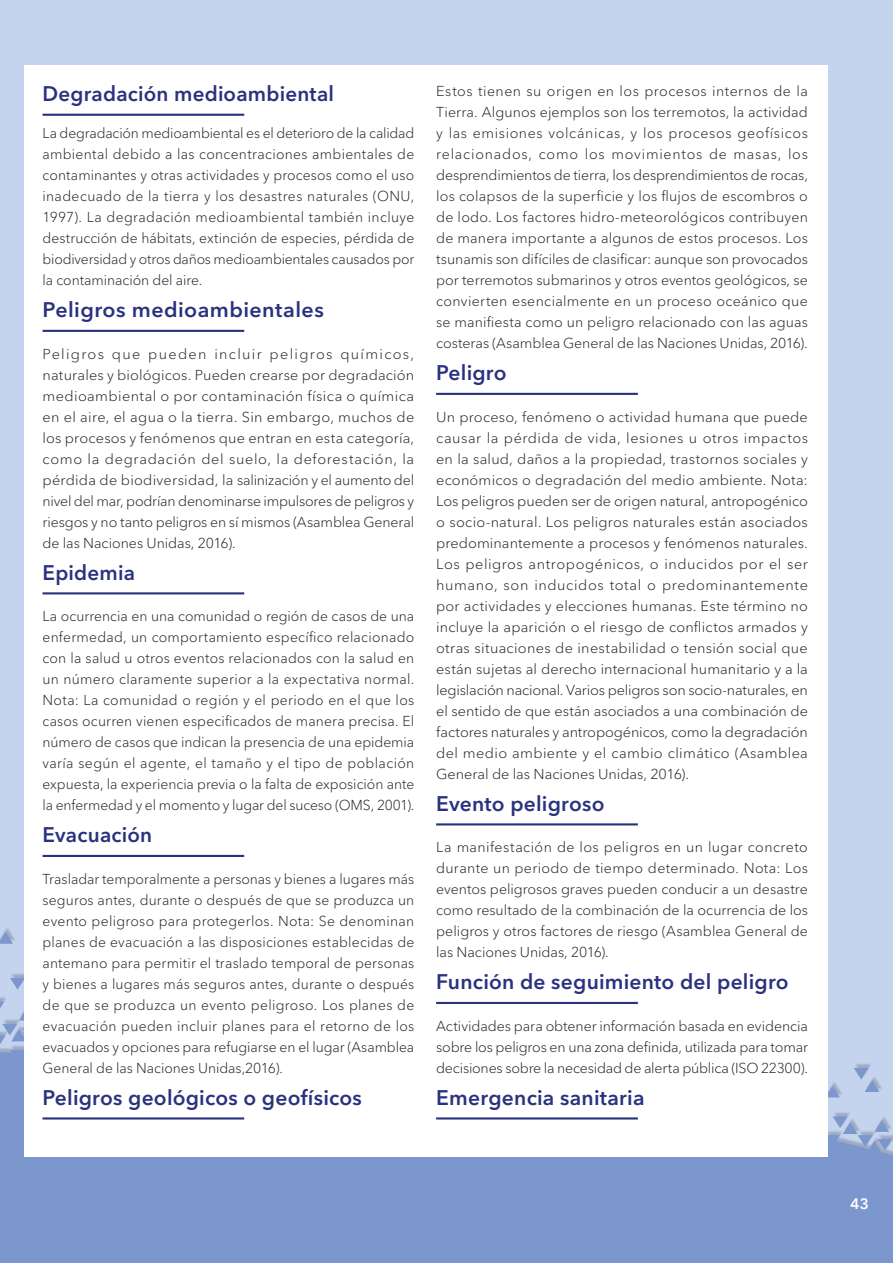
<style>
.page{position:relative;width:893px;height:1263px;background:#c4d4ef}
.page>*{position:absolute;margin:0;border:0;box-sizing:border-box;transform-origin:0 0}
.t1{font:600 21px "Avenir Next LT Pro";letter-spacing:.01em;color:#2a327f}
.t2{font:600 15px "Avenir Next LT Pro";color:#fff}
.t3{font:300 14.25px/21px "Avenir Next LT Pro";letter-spacing:-.005em;color:#272727;text-align:justify}
</style>
<div class="page">
<svg style="left:0;top:899px;width:893px;height:364px;background:#86a0d2"></svg>
<div style="left:25px;top:66px;width:803px;height:1091px;background:#fff"></div>
<hr style="left:43px;top:114px;width:201px;height:2px;background:#2a327f">
<hr style="left:43px;top:330px;width:201px;height:2px;background:#2a327f">
<hr style="left:43px;top:592px;width:201px;height:2px;background:#2a327f">
<hr style="left:43px;top:855px;width:201px;height:2px;background:#2a327f">
<hr style="left:43px;top:1117px;width:201px;height:2px;background:#2a327f">
<hr style="left:436px;top:393px;width:202px;height:2px;background:#2a327f">
<hr style="left:436px;top:823px;width:202px;height:2px;background:#2a327f">
<hr style="left:436px;top:1002px;width:202px;height:2px;background:#2a327f">
<hr style="left:436px;top:1117px;width:202px;height:2px;background:#2a327f">
<h1 class="t1" style="left:43px;top:81px;width:293px">Degradación medioambiental</h1>
<p class="t3" style="left:43px;top:123px;width:373px">La degradación medioambiental es el deterioro de la calidad ambiental debido a las concentraciones ambientales de contaminantes y otras actividades y procesos como el uso inadecuado de la tierra y los desastres naturales (ONU, 1997). La degradación medioambiental también incluye destrucción de hábitats, extinción de especies, pérdida de biodiversidad y otros daños medioambientales causados por la contaminación del aire.</p>
<h1 class="t1" style="left:43px;top:297px;width:283px">Peligros medioambientales</h1>
<p class="t3" style="left:43px;top:343px;width:373px">Peligros que pueden incluir peligros químicos, naturales y biológicos. Pueden crearse por degradación medioambiental o por contaminación física o química en el aire, el agua o la tierra. Sin embargo, muchos de los procesos y fenómenos que entran en esta categoría, como la degradación del suelo, la deforestación, la pérdida de biodiversidad, la salinización y el aumento del nivel del mar, podrían denominarse impulsores de peligros y riesgos y no tanto peligros en sí mismos (Asamblea General de las Naciones Unidas, 2016).</p>
<h1 class="t1" style="left:43px;top:559px;width:94px">Epidemia</h1>
<p class="t3" style="left:43px;top:606px;width:373px">La ocurrencia en una comunidad o región de casos de una enfermedad, un comportamiento específico relacionado con la salud u otros eventos relacionados con la salud en un número claramente superior a la expectativa normal.<br>Nota: La comunidad o región y el periodo en el que los casos ocurren vienen especificados de manera precisa. El número de casos que indican la presencia de una epidemia varía según el agente, el tamaño y el tipo de población expuesta, la experiencia previa o la falta de exposición ante la enfermedad y el momento y lugar del suceso (OMS, 2001).</p>
<h1 class="t1" style="left:43px;top:822px;width:111px">Evacuación</h1>
<p class="t3" style="left:43px;top:868px;width:373px">Trasladar temporalmente a personas y bienes a lugares más seguros antes, durante o después de que se produzca un evento peligroso para protegerlos. Nota: Se denominan planes de evacuación a las disposiciones establecidas de antemano para permitir el traslado temporal de personas y bienes a lugares más seguros antes, durante o después de que se produzca un evento peligroso. Los planes de evacuación pueden incluir planes para el retorno de los evacuados y opciones para refugiarse en el lugar (Asamblea General de las Naciones Unidas,2016).</p>
<h1 class="t1" style="left:43px;top:1084px;width:321px">Peligros geológicos o geofísicos</h1>
<p class="t3" style="left:436px;top:81px;width:373px">Estos tienen su origen en los procesos internos de la Tierra. Algunos ejemplos son los terremotos, la actividad y las emisiones volcánicas, y los procesos geofísicos relacionados, como los movimientos de masas, los desprendimientos de tierra, los desprendimientos de rocas, los colapsos de la superficie y los flujos de escombros o de lodo. Los factores hidro-meteorológicos contribuyen de manera importante a algunos de estos procesos. Los tsunamis son difíciles de clasificar: aunque son provocados por terremotos submarinos y otros eventos geológicos, se convierten esencialmente en un proceso oceánico que se manifiesta como un peligro relacionado con las aguas costeras (Asamblea General de las Naciones Unidas, 2016).</p>
<h1 class="t1" style="left:436px;top:360px;width:72px">Peligro</h1>
<p class="t3" style="left:436px;top:406px;width:373px">Un proceso, fenómeno o actividad humana que puede causar la pérdida de vida, lesiones u otros impactos en la salud, daños a la propiedad, trastornos sociales y económicos o degradación del medio ambiente. Nota:<br>Los peligros pueden ser de origen natural, antropogénico o socio-natural. Los peligros naturales están asociados predominantemente a procesos y fenómenos naturales.<br>Los peligros antropogénicos, o inducidos por el ser humano, son inducidos total o predominantemente por actividades y elecciones humanas. Este término no incluye la aparición o el riesgo de conflictos armados y otras situaciones de inestabilidad o tensión social que están sujetas al derecho internacional humanitario y a la legislación nacional. Varios peligros son socio-naturales, en el sentido de que están asociados a una combinación de factores naturales y antropogénicos, como la degradación del medio ambiente y el cambio climático (Asamblea General de las Naciones Unidas, 2016).</p>
<h1 class="t1" style="left:436px;top:790px;width:170px">Evento peligroso</h1>
<p class="t3" style="left:436px;top:837px;width:373px">La manifestación de los peligros en un lugar concreto durante un periodo de tiempo determinado. Nota: Los eventos peligrosos graves pueden conducir a un desastre como resultado de la combinación de la ocurrencia de los peligros y otros factores de riesgo (Asamblea General de las Naciones Unidas, 2016).</p>
<h1 class="t1" style="left:436px;top:969px;width:354px">Función de seguimiento del peligro</h1>
<p class="t3" style="left:436px;top:1015px;width:373px">Actividades para obtener información basada en evidencia sobre los peligros en una zona definida, utilizada para tomar decisiones sobre la necesidad de alerta pública (ISO 22300).</p>
<h1 class="t1" style="left:436px;top:1084px;width:210px">Emergencia sanitaria</h1>
<p class="t2" style="left:850px;top:1195px;width:20px">43</p>
</div>
